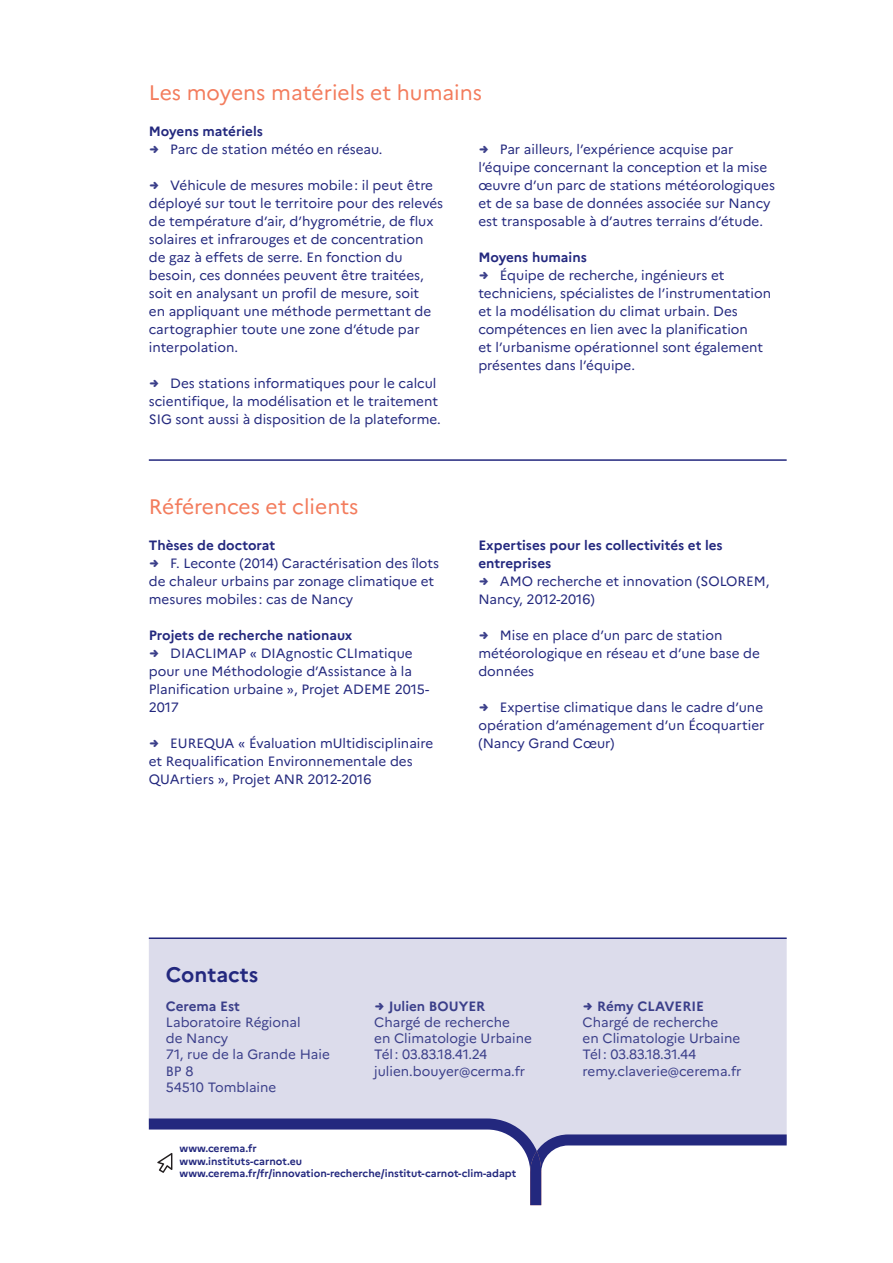
<style>
.page{position:relative;width:893px;height:1263px;background:#fff}
.page>*{position:absolute;margin:0;border:0;box-sizing:border-box;transform-origin:0 0}
.t1{font:21px "Marianne";color:#f37c5d}
.t2{font:700 21px "Marianne";color:#23287e}
.t3{font:13.5px/18px "Marianne";color:#23287e}
.t4{font:13.5px/16.2px "Marianne";color:#3b3f8a}
.t5{font:700 13.5px/18px "Marianne";color:#23287e}
.t6{font:700 13.5px "Marianne";color:#3b3f8a}
.t7{font:700 10.5px/12.6px "Marianne";color:#23287e}
</style>
<div class="page">
<div style="left:149px;top:939px;width:638px;height:179px;background:#dcdceb"></div>
<hr style="left:149px;top:459px;width:638px;height:2px;background:#23287e">
<hr style="left:149px;top:937px;width:638px;height:2px;background:#23287e">
<svg style="left:149px;top:1118px;width:638px;height:87px"></svg>
<svg style="left:375px;top:1002px;width:9px;height:8px"></svg>
<svg style="left:584px;top:1002px;width:8px;height:8px"></svg>
<h1 class="t1" style="left:149px;top:79px;width:335px">Les moyens matériels et humains</h1>
<p class="t5" style="left:149px;top:122px;width:116px">Moyens matériels</p>
<p class="t3" style="left:170px;top:140px;width:214px">Parc de station météo en réseau.</p>
<p class="t3" style="left:149px;top:176px;width:296px;text-indent:21px">Véhicule de mesures mobile: il peut être déployé sur tout le territoire pour des relevés de température d’air, d’hygrométrie, de flux solaires et infrarouges et de concentration de gaz à effets de serre. E n fonction du besoin, ces données peuvent être traitées, soit en analysant un profil de mesure, soit<br>en appliquant une méthode permettant de cartographier toute une zone d’étude par interpolation.</p>
<p class="t3" style="left:149px;top:374px;width:294px;text-indent:21px">Des stations informatiques pour le calcul scientifique, la modélisation et le traitement<br>SIG sont aussi à disposition de la plateforme.</p>
<p class="t3" style="left:478px;top:140px;width:298px;text-indent:21px">Par ailleurs, l’expérience acquise par l’équipe concernant la conception et la mise œuvre d’un parc de stations météorologiques et de sa base de données associée sur Nancy est transposable à d’autres terrains d’étude.</p>
<p class="t5" style="left:478px;top:248px;width:110px">Moyens humains</p>
<p class="t3" style="left:478px;top:266px;width:294px;text-indent:21px">Équipe de recherche, ingénieurs et techniciens, spécialistes de l’instrumentation et la modélisation du climat urbain. Des compétences en lien avec la planification<br>et l’urbanisme opérationnel sont également présentes dans l’équipe.</p>
<h1 class="t1" style="left:149px;top:493px;width:211px">Références et clients</h1>
<p class="t5" style="left:149px;top:536px;width:128px">Thèses de doctorat</p>
<p class="t3" style="left:149px;top:554px;width:292px;text-indent:21px">F. Leconte (2014) Caractérisation des îlots de chaleur urbains par zonage climatique et mesures mobiles : cas de Nancy</p>
<p class="t5" style="left:149px;top:626px;width:205px">Projets de recherche nationaux</p>
<p class="t3" style="left:170px;top:644px;width:10px">DIAC</p>
<p class="t3" style="left:205px;top:644px;width:60px">LI MAP « DIA</p>
<p class="t3" style="left:149px;top:644px;width:265px;text-align:justify;text-indent:137px">gnostic CLI matique pour une Méthodologie d’Assistance à la Planification urbaine », Projet ADE</p>
<p class="t3" style="left:372px;top:680px;width:59px">ME 2015-</p>
<p class="t3" style="left:149px;top:698px;width:32px">2017</p>
<p class="t3" style="left:170px;top:734px;width:9px">EURE</p>
<p class="t3" style="left:149px;top:734px;width:286px;text-indent:55px">QUA « Évaluation mU ltidisciplinaire et Requalification E nvironnementale des<br>QUA rtiers », Projet ANR 2012-2016</p>
<p class="t5" style="left:478px;top:536px;width:246px">Expertises pour les collectivités et les entreprises</p>
<p class="t3" style="left:500px;top:572px;width:237px">AMO recherche et innovation (SOLORE</p>
<p class="t3" style="left:754px;top:572px;width:17px">M,</p>
<p class="t3" style="left:478px;top:590px;width:118px">Nancy, 2012-2016)</p>
<p class="t3" style="left:478px;top:626px;width:283px;text-indent:21px">Mise en place d’un parc de station météorologique en réseau et d’une base de données</p>
<p class="t3" style="left:478px;top:698px;width:288px;text-align:justify;text-indent:21px">Expertise climatique dans le cadre d’une opération d’aménagement d’un Écoquartier (Nancy Grand Cœur)</p>
<h1 class="t2" style="left:166px;top:961px;width:94px">Contacts</h1>
<p class="t6" style="left:166px;top:998px;width:76px">Cerema Est</p>
<p class="t4" style="left:166px;top:1014px;width:166px">Laboratoire Régional<br>de Nancy<br>71, rue de la Grande H aie<br>BP 8<br>54510 Tomblaine</p>
<p class="t6" style="left:389px;top:998px;width:89px">Julien Bouyer</p>
<p class="t4" style="left:374px;top:1014px;width:159px">Chargé de recherche<br>en Climatologie U rbaine<br>Tél: 03.83.18.41.24 julien.bouyer@cerma.fr</p>
<p class="t7" style="left:180px;top:1142px;width:338px">www.cerema.fr<br>www.instituts-carnot.eu www.cerema.fr/fr/innovation-recherche/institut-carnot-clim-adapt</p>
<p class="t6" style="left:597px;top:998px;width:106px">Rémy Claverie</p>
<p class="t4" style="left:583px;top:1014px;width:161px">Chargé de recherche<br>en Climatologie U rbaine<br>Tél: 03.83.18.31.44 remy.claverie@cerema.fr</p>
</div>
